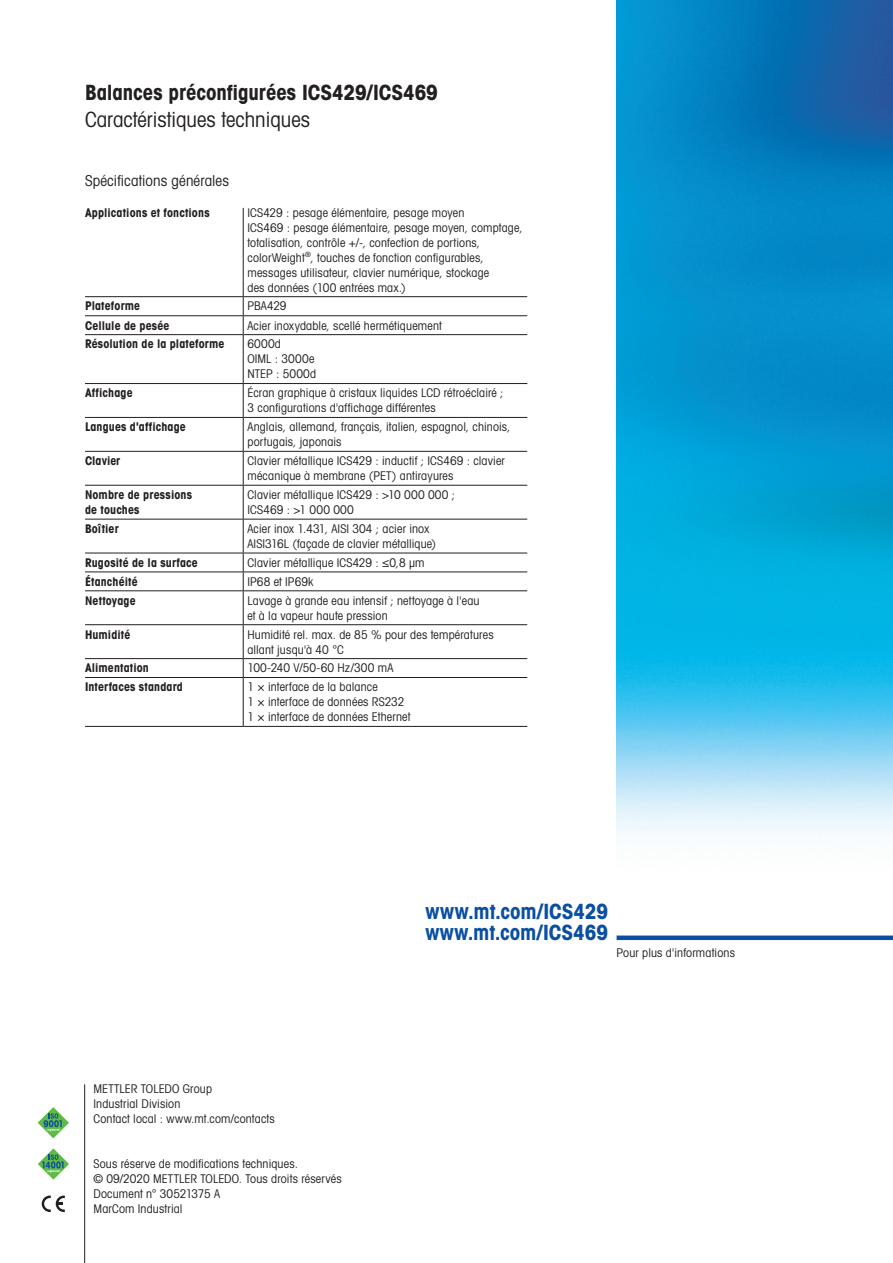
<style>
.page{position:relative;width:893px;height:1263px;background:#fff}
.page>*{position:absolute;margin:0;border:0;box-sizing:border-box;transform-origin:0 0}
.Sub-Title_AVG_bold_1{font:21px "Avant Gardefor MT Bd";letter-spacing:-.005em;color:#231f20}
.Link_Backpage_AVG_bo{font:21px "Avant Gardefor MT Bd";letter-spacing:-.005em;color:#0a4fa2}
.Sub-Title_AVG_18_22p{font:21px "Avant Gardefor MT Bk";color:#231f20}
.Title1_book_14_17pt{font:15px "Avant Gardefor MT Bk";letter-spacing:.01em;color:#231f20}
.Table_Text2_book_8_1{font:12px/15px "Avant Gardefor MT Bk";letter-spacing:.015em;color:#231f20}
.Table_Text2_book_8_1-2{font:12px/15px "Avant Gardefor MT Bd";letter-spacing:.015em;color:#231f20}
.Backpage_Address_AVG{font:12px "Avant Gardefor MT Bk";letter-spacing:.015em;color:#231f20}
.Table_Title2_bold_8{font:12px "Avant Gardefor MT Bk";letter-spacing:.015em;color:#231f20}
.Table_Title2_bold_8-2{font:12px "Avant Gardefor MT Bd";letter-spacing:.015em;color:#231f20}
.More_Information_Bac{font:12px "Avant Gardefor MT Bk";letter-spacing:.015em;color:#231f20}
.s1{font-family:"Avant Garde Com";font-stretch:condensed}
</style>
<div class="page">
<hr style="left:243px;top:208px;width:1px;height:88px;background:#231f20">
<hr style="left:85px;top:296px;width:158px;height:1px;background:#231f20">
<hr style="left:243px;top:296px;width:284px;height:1px;background:#231f20">
<hr style="left:85px;top:315px;width:158px;height:1px;background:#231f20">
<hr style="left:243px;top:315px;width:284px;height:1px;background:#231f20">
<svg style="left:243px;top:297px;width:1px;height:37px"></svg>
<hr style="left:85px;top:334px;width:158px;height:1px;background:#231f20">
<hr style="left:243px;top:334px;width:284px;height:1px;background:#231f20">
<hr style="left:243px;top:335px;width:1px;height:48px;background:#231f20">
<hr style="left:85px;top:383px;width:158px;height:1px;background:#231f20">
<hr style="left:243px;top:383px;width:284px;height:1px;background:#231f20">
<hr style="left:243px;top:384px;width:1px;height:33px;background:#231f20">
<hr style="left:85px;top:417px;width:158px;height:1px;background:#231f20">
<hr style="left:243px;top:417px;width:284px;height:1px;background:#231f20">
<hr style="left:243px;top:418px;width:1px;height:33px;background:#231f20">
<hr style="left:85px;top:451px;width:158px;height:1px;background:#231f20">
<hr style="left:243px;top:451px;width:284px;height:1px;background:#231f20">
<hr style="left:243px;top:452px;width:1px;height:33px;background:#231f20">
<hr style="left:85px;top:485px;width:158px;height:1px;background:#231f20">
<hr style="left:243px;top:485px;width:284px;height:1px;background:#231f20">
<hr style="left:243px;top:486px;width:1px;height:33px;background:#231f20">
<hr style="left:85px;top:519px;width:158px;height:1px;background:#231f20">
<hr style="left:243px;top:519px;width:284px;height:1px;background:#231f20">
<hr style="left:243px;top:519px;width:1px;height:34px;background:#231f20">
<hr style="left:85px;top:553px;width:158px;height:1px;background:#231f20">
<hr style="left:243px;top:553px;width:284px;height:1px;background:#231f20">
<hr style="left:85px;top:571px;width:158px;height:1px;background:#231f20">
<hr style="left:243px;top:571px;width:284px;height:1px;background:#231f20">
<svg style="left:243px;top:553px;width:1px;height:37px"></svg>
<hr style="left:85px;top:590px;width:158px;height:1px;background:#231f20">
<hr style="left:243px;top:590px;width:284px;height:1px;background:#231f20">
<hr style="left:243px;top:591px;width:1px;height:33px;background:#231f20">
<hr style="left:85px;top:624px;width:158px;height:1px;background:#231f20">
<hr style="left:243px;top:624px;width:284px;height:1px;background:#231f20">
<hr style="left:243px;top:625px;width:1px;height:33px;background:#231f20">
<hr style="left:85px;top:658px;width:158px;height:1px;background:#231f20">
<hr style="left:243px;top:658px;width:284px;height:1px;background:#231f20">
<svg style="left:243px;top:659px;width:1px;height:18px"></svg>
<hr style="left:85px;top:677px;width:158px;height:1px;background:#231f20">
<hr style="left:243px;top:677px;width:284px;height:1px;background:#231f20">
<hr style="left:243px;top:678px;width:1px;height:48px;background:#231f20">
<hr style="left:85px;top:726px;width:158px;height:1px;background:#231f20">
<hr style="left:243px;top:726px;width:284px;height:1px;background:#231f20">
<div style="left:617px;top:935px;width:276px;height:5px;background:#0a4fa2"></div>
<img style="left:617px;top:0;width:276px;height:836px">
<svg style="left:38px;top:1148px;width:31px;height:32px"></svg>
<svg style="left:38px;top:1107px;width:31px;height:31px"></svg>
<svg style="left:42px;top:1195px;width:23px;height:17px"></svg>
<hr style="left:84px;top:1084px;width:1px;height:179px;background:#231f20">
<p class="Sub-Title_AVG_bold_1" style="left:85px;top:79px;width:354px">Balances préconfigurées ICS429/ICS469</p>
<p class="Sub-Title_AVG_18_22p" style="left:85px;top:107px;width:227px">Caractéristiques techniques</p>
<p class="Title1_book_14_17pt" style="left:85px;top:172px;width:146px">Spécifications générales</p>
<p class="Table_Title2_bold_8-2" style="left:85px;top:205px;width:126px">Applications et fonctions</p>
<p class="Table_Title2_bold_8" style="left:247px;top:205px;width:218px">ICS429 : pesage élémentaire, pesage moyen</p>
<p class="Table_Text2_book_8_1" style="left:247px;top:219px;width:277px">ICS469 : pesage élémentaire, pesage moyen, comptage, totalisation, contrôle +/-, confection de portions, colorWeight<sup>®</sup>, touches de fonction configurables, messages utilisateur, clavier numérique, stockage<br>des données (100 entrées max.)</p>
<p class="Table_Title2_bold_8-2" style="left:85px;top:298px;width:57px">Plateforme</p>
<p class="Table_Text2_book_8_1" style="left:247px;top:298px;width:41px">PBA429</p>
<p class="Table_Text2_book_8_1-2" style="left:85px;top:317px;width:86px">Cellule de pesée</p>
<p class="Table_Text2_book_8_1" style="left:247px;top:317px;width:196px">Acier inoxydable, scellé hermétiquement</p>
<p class="Table_Text2_book_8_1-2" style="left:85px;top:336px;width:141px">Résolution de la plateforme</p>
<p class="Table_Text2_book_8_1" style="left:247px;top:336px;width:35px">6000d</p>
<p class="Table_Text2_book_8_1" style="left:247px;top:351px;width:68px">OIML : 3000e</p>
<p class="Table_Text2_book_8_1" style="left:247px;top:366px;width:70px">NTEP : 5000d</p>
<p class="Table_Text2_book_8_1-2" style="left:85px;top:385px;width:49px">Affichage</p>
<p class="Table_Text2_book_8_1" style="left:247px;top:385px;width:258px">Écran graphique à cristaux liquides LCD rétroéclairé ;<br>3 configurations d'affichage différentes</p>
<p class="Table_Text2_book_8_1-2" style="left:85px;top:419px;width:102px">Langues d'affichage</p>
<p class="Table_Text2_book_8_1" style="left:247px;top:419px;width:265px">Anglais, allemand, français, italien, espagnol, chinois, portugais, japonais</p>
<p class="Table_Text2_book_8_1-2" style="left:85px;top:453px;width:37px">Clavier</p>
<p class="Table_Text2_book_8_1" style="left:247px;top:453px;width:259px">Clavier métallique ICS429 : inductif ; ICS469 : clavier mécanique à membrane (PET) antirayures</p>
<p class="Table_Text2_book_8_1-2" style="left:85px;top:487px;width:109px">Nombre de pressions de touches</p>
<p class="Table_Text2_book_8_1" style="left:247px;top:487px;width:209px">Clavier métallique ICS429 : &gt;10 000 000 ;<br>ICS469 : &gt;1 000 000</p>
<p class="Table_Text2_book_8_1-2" style="left:85px;top:521px;width:35px">Boîtier</p>
<p class="Table_Text2_book_8_1" style="left:247px;top:521px;width:190px">Acier inox 1.431, AISI 304 ; acier inox<br>AISI316L (façade de clavier métallique)</p>
<p class="Table_Text2_book_8_1-2" style="left:85px;top:555px;width:114px">Rugosité de la surface</p>
<p class="Table_Text2_book_8_1" style="left:247px;top:555px;width:179px">Clavier métallique ICS429 : ≤0,8 µm</p>
<p class="Table_Text2_book_8_1-2" style="left:85px;top:574px;width:54px">Étanchéité</p>
<p class="Table_Text2_book_8_1" style="left:247px;top:574px;width:68px">IP68 et IP69k</p>
<p class="Table_Text2_book_8_1-2" style="left:85px;top:592px;width:52px">Nettoyage</p>
<p class="Table_Text2_book_8_1" style="left:247px;top:592px;width:234px">Lavage à grande eau intensif ; nettoyage à l'eau et à la vapeur haute pression</p>
<p class="Table_Text2_book_8_1-2" style="left:85px;top:626px;width:47px">Humidité</p>
<p class="Table_Text2_book_8_1" style="left:247px;top:626px;width:248px">Humidité rel. max. de 85 % pour des températures allant jusqu'à 40 °C</p>
<p class="Table_Text2_book_8_1-2" style="left:85px;top:660px;width:65px">Alimentation</p>
<p class="Table_Text2_book_8_1" style="left:247px;top:660px;width:147px">100-240 V/50-60 Hz/300 mA</p>
<p class="Table_Text2_book_8_1-2" style="left:85px;top:679px;width:99px">Interfaces standard</p>
<p class="Table_Text2_book_8_1" style="left:247px;top:679px;width:132px">1 <span class="s1">×</span> interface de la balance</p>
<p class="Table_Text2_book_8_1" style="left:247px;top:694px;width:158px">1 <span class="s1">×</span> interface de données RS232</p>
<p class="Table_Text2_book_8_1" style="left:247px;top:709px;width:164px">1 <span class="s1">×</span> interface de données Ethernet</p>
<p class="Backpage_Address_AVG" style="left:94px;top:1082px;width:120px">METTLER TOLEDO Group</p>
<p class="Backpage_Address_AVG" style="left:94px;top:1097px;width:88px">Industrial Division</p>
<p class="Backpage_Address_AVG" style="left:94px;top:1112px;width:183px">Contact local : www.mt.com/contacts</p>
<p class="Backpage_Address_AVG" style="left:94px;top:1157px;width:206px">Sous réserve de modifications techniques.</p>
<p class="Backpage_Address_AVG" style="left:94px;top:1172px;width:250px">© 09/2020 METTLER TOLEDO. Tous droits réservés</p>
<p class="Backpage_Address_AVG" style="left:94px;top:1187px;width:128px">Document n° 30521375 A</p>
<p class="Backpage_Address_AVG" style="left:94px;top:1202px;width:91px">MarCom Industrial</p>
<p class="Link_Backpage_AVG_bo" style="left:426px;top:898px;width:184px">www.mt.com/ICS429</p>
<p class="Link_Backpage_AVG_bo" style="left:425px;top:919px;width:184px">www.mt.com/ICS469</p>
<p class="More_Information_Bac" style="left:617px;top:945px;width:120px">Pour plus d'informations</p>
</div>
